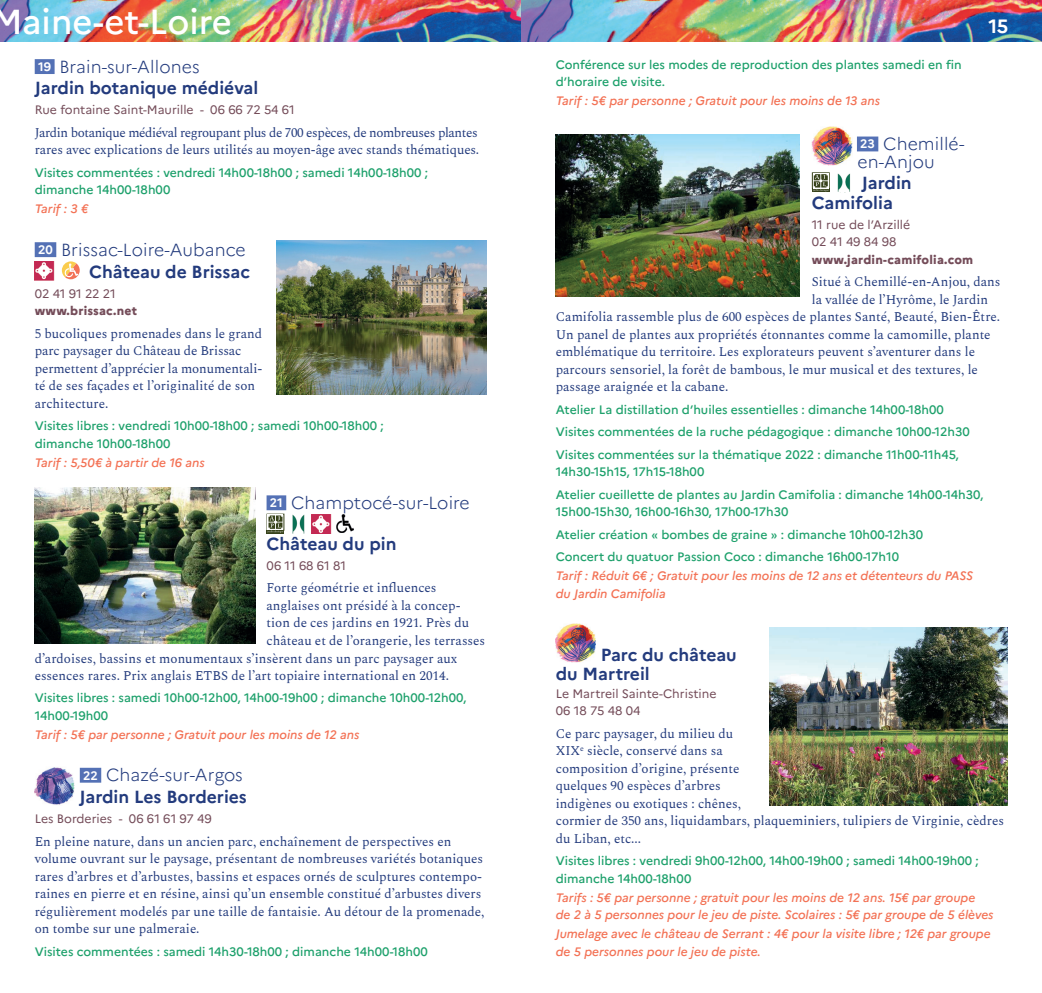
<style>
.page{position:relative;width:1042px;height:993px;background:#fff}
.page>*{position:absolute;margin:0;border:0;box-sizing:border-box;transform-origin:0 0}
.t1{font:500 34.65px "Marianne";color:#fff}
.t2{font:700 19.25px "Marianne";color:#fff}
.Lieu{font:300 17.5px/17.5px "Marianne";letter-spacing:.005em;color:#233b7d}
.Nom_jardin{font:700 17.5px/19.2px "Marianne";color:#233b7d}
.Lieu-2{font:700 17.5px/19.2px "Marianne";color:#233b7d}
.txt_courant{font:13.12px/17.5px "Spectral";color:#233b7d}
.txt_courant-2{font:13.12px/17.5px "Spectral";letter-spacing:-.025em;color:#233b7d}
.visites{font:500 12.25px/17.5px "Marianne";color:#1ea16c}
.tarif{font:italic 500 12.25px/17.5px "Marianne";color:#f37255}
.adresse_tel{font:12.25px/17.5px "Marianne";color:#744c59}
.adresse_tel-2{font:800 12.25px/17.5px "Marianne";letter-spacing:.02em;color:#744c59}
.s1{font-weight:700;font-size:12.25px;color:#fff}
.s2{font-weight:400}
.s3{font-weight:800}
</style>
<div class="page">
<img style="left:0;top:0;width:1042px;height:41px">
<div style="left:35px;top:59px;width:20px;height:15px;background:#5471b5"></div>
<div style="left:35px;top:242px;width:21px;height:15px;background:#5471b5"></div>
<div style="left:266px;top:495px;width:20px;height:15px;background:#5471b5"></div>
<div style="left:80px;top:767px;width:21px;height:15px;background:#5471b5"></div>
<img style="left:35px;top:261px;width:19px;height:19px">
<svg style="left:62px;top:261px;width:18px;height:18px"></svg>
<hr style="left:266px;top:530px;width:18px;height:3px;background:#37421a">
<svg style="left:267px;top:513px;width:17px;height:19px"></svg>
<img style="left:292px;top:514px;width:13px;height:19px">
<img style="left:312px;top:514px;width:19px;height:19px">
<img style="left:336px;top:514px;width:18px;height:18px">
<img style="left:35px;top:767px;width:40px;height:38px">
<div style="left:857px;top:136px;width:21px;height:15px;background:#5471b5"></div>
<img style="left:812px;top:126px;width:40px;height:40px">
<hr style="left:812px;top:189px;width:18px;height:3px;background:#37421a">
<svg style="left:812px;top:172px;width:18px;height:19px"></svg>
<img style="left:837px;top:173px;width:14px;height:19px">
<img style="left:556px;top:623px;width:40px;height:39px">
<img style="left:556px;top:134px;width:243px;height:162px">
<img style="left:35px;top:487px;width:220px;height:156px">
<img style="left:277px;top:241px;width:209px;height:154px">
<img style="left:769px;top:627px;width:238px;height:178px">
<h1 class="t1" style="left:-9px;top:-6px;width:242px">Maine-et-Loire</h1>
<p class="Lieu" style="left:38px;top:56px;width:163px"><span class="s1">19</span> Brain-sur-Allones</p>
<p class="Nom_jardin" style="left:35px;top:77px;width:225px">Jardin botanique médiéval</p>
<p class="adresse_tel" style="left:35px;top:100px;width:262px">Rue fontaine Saint-Maurille - 06 66 72 54 61</p>
<p class="txt_courant-2" style="left:35px;top:123px;width:446px">Jardin botanique médiéval regroupant plus de 700 espèces, de nombreuses plantes rares avec explications de leurs utilités au moyen-âge avec stands thématiques.</p>
<p class="visites" style="left:35px;top:163px;width:395px">Visites commentées : vendredi 14h00-18h00 ; samedi 14h00-18h00 ; dimanche 14h00-18h00</p>
<p class="tarif" style="left:35px;top:199px;width:55px">Tarif : 3 €</p>
<p class="Lieu" style="left:38px;top:239px;width:209px"><span class="s1">20</span> Brissac-Loire-Aubance</p>
<p class="Nom_jardin" style="left:89px;top:260px;width:162px">Château de Brissac</p>
<p class="adresse_tel-2" style="left:35px;top:283px;width:104px"><span class="s2">02 41 91 22 21 </span>www.brissac.net</p>
<p class="txt_courant" style="left:35px;top:323px;width:229px">5 bucoliques promenades dans le grand parc paysager du Château de Brissac permettent d’apprécier la monumentali&shy;té de ses façades et l’originalité de son architecture.</p>
<p class="visites" style="left:35px;top:416px;width:351px">Visites libres : vendredi 10h00-18h00 ; samedi 10h00-18h00 ; dimanche 10h00-18h00</p>
<p class="tarif" style="left:35px;top:452px;width:172px">Tarif : 5,50€ à partir de 16 ans</p>
<p class="Lieu" style="left:270px;top:492px;width:201px"><span class="s1">21</span> Champtocé-sur-Loire</p>
<p class="Nom_jardin" style="left:266px;top:532px;width:131px">Château du pin</p>
<p class="adresse_tel" style="left:266px;top:555px;width:81px">06 11 68 61 81</p>
<p class="txt_courant" style="left:266px;top:578px;width:172px">Forte géométrie et influences</p>
<p class="txt_courant" style="left:266px;top:595px;width:196px">anglaises ont présidé à la concep-</p>
<p class="txt_courant" style="left:266px;top:613px;width:204px">tion de ces jardins en 1921. Près du</p>
<p class="txt_courant" style="left:266px;top:630px;width:220px">château et de l’orangerie, les terrasses</p>
<p class="txt_courant" style="left:35px;top:648px;width:424px">d’ardoises, bassins et monumentaux s’insèrent dans un parc paysager aux</p>
<p class="txt_courant" style="left:35px;top:665px;width:416px">essences rares. Prix anglais ETBS de l’art topiaire international en 2014.</p>
<p class="visites" style="left:35px;top:688px;width:433px">Visites libres : samedi 10h00-12h00, 14h00-19h00 ; dimanche 10h00-12h00,<br>14h00-19h00</p>
<p class="tarif" style="left:35px;top:724px;width:326px">Tarif : 5€ par personne ; Gratuit pour les moins de 12 ans</p>
<p class="Lieu" style="left:83px;top:764px;width:161px"><span class="s1">22</span> Chazé-sur-Argos</p>
<p class="Nom_jardin" style="left:79px;top:785px;width:169px">Jardin Les Borderies</p>
<p class="adresse_tel" style="left:35px;top:808px;width:178px">Les Borderies - 06 61 61 97 49</p>
<p class="txt_courant" style="left:35px;top:831px;width:451px">En pleine nature, dans un ancien parc, enchaînement de perspectives en volume ouvrant sur le paysage, présentant de nombreuses variétés botaniques rares d’arbres et d’arbustes, bassins et espaces ornés de sculptures contempo&shy;raines en pierre et en résine, ainsi qu’un ensemble constitué d’arbustes divers régulièrement modelés par une taille de fantaisie. Au détour de la promenade, on tombe sur une palmeraie.</p>
<p class="visites" style="left:35px;top:941px;width:395px">Visites commentées : samedi 14h30-18h00 ; dimanche 14h00-18h00</p>
<h2 class="t2" style="left:988px;top:11px;width:22px">15</h2>
<p class="visites" style="left:556px;top:55px;width:407px">Conférence sur les modes de reproduction des plantes samedi en fin d’horaire de visite.</p>
<p class="tarif" style="left:556px;top:91px;width:326px">Tarif : 5€ par personne ; Gratuit pour les moins de 13 ans</p>
<p class="Lieu" style="left:857px;top:134px;width:108px"><span class="s1">23</span> Chemillé&shy;en-Anjou</p>
<p class="Nom_jardin" style="left:812px;top:172px;width:101px;text-indent:50px">Jardin<br>Camifolia</p>
<p class="adresse_tel" style="left:812px;top:214px;width:163px">11 rue de l’Arzillé<br>02 41 49 84 98 <span class="s3">www.jardin-camifolia.com</span></p>
<p class="txt_courant" style="left:812px;top:272px;width:190px">Situé à Chemillé-en-Anjou, dans</p>
<p class="txt_courant" style="left:812px;top:289px;width:178px">la vallée de l’Hyrôme, le Jardin</p>
<p class="txt_courant" style="left:556px;top:307px;width:446px">Camifolia rassemble plus de 600 espèces de plantes Santé, Beauté, Bien-Être.</p>
<p class="txt_courant" style="left:556px;top:324px;width:436px">Un panel de plantes aux propriétés étonnantes comme la camomille, plante</p>
<p class="txt_courant" style="left:556px;top:342px;width:421px">emblématique du territoire. Les explorateurs peuvent s’aventurer dans le</p>
<p class="txt_courant" style="left:556px;top:359px;width:424px">parcours sensoriel, la forêt de bambous, le mur musical et des textures, le</p>
<p class="txt_courant" style="left:556px;top:377px;width:174px">passage araignée et la cabane.</p>
<p class="visites" style="left:556px;top:399px;width:390px">Atelier La distillation d’huiles essentielles : dimanche 14h00-18h00</p>
<p class="visites" style="left:556px;top:422px;width:415px">Visites commentées de la ruche pédagogique : dimanche 10h00-12h30</p>
<p class="visites" style="left:556px;top:444px;width:405px">Visites commentées sur la thématique 2022 : dimanche 11h00-11h45,<br>14h30-15h15, 17h15-18h00</p>
<p class="visites" style="left:556px;top:484px;width:429px">Atelier cueillette de plantes au Jardin Camifolia : dimanche 14h00-14h30,<br>15h00-15h30, 16h00-16h30, 17h00-17h30</p>
<p class="visites" style="left:556px;top:524px;width:369px">Atelier création « bombes de graine » : dimanche 10h00-12h30</p>
<p class="visites" style="left:556px;top:547px;width:345px">Concert du quatuor Passion Coco : dimanche 16h00-17h10</p>
<p class="tarif" style="left:556px;top:566px;width:419px">Tarif : Réduit 6€ ; Gratuit pour les moins de 12 ans et détenteurs du PASS du Jardin Camifolia</p>
<p class="Lieu-2" style="left:556px;top:643px;width:183px;text-indent:45px">Parc du château du Martreil</p>
<p class="adresse_tel" style="left:556px;top:683px;width:162px">Le Martreil Sainte-Christine<br>06 18 75 48 04</p>
<p class="txt_courant" style="left:556px;top:723px;width:450px">Ce parc paysager, du milieu du<br>XIX<sup>e</sup> siècle, conservé dans sa<br>composition d’origine, présente<br>quelques 90 espèces d’arbres<br>indigènes ou exotiques : chênes,<br>cormier de 350 ans, liquidambars, plaqueminiers, tulipiers de Virginie, cèdres du Liban, etc...</p>
<p class="visites" style="left:556px;top:850px;width:425px">Visites libres : vendredi 9h00-12h00, 14h00-19h00 ; samedi 14h00-19h00 ; dimanche 14h00-18h00</p>
<p class="tarif" style="left:556px;top:887px;width:439px">Tarifs : 5€ par personne ; gratuit pour les moins de 12 ans. 15€ par groupe<br>de 2 à 5 personnes pour le jeu de piste. Scolaires : 5€ par groupe de 5 élèves</p>
<p class="tarif" style="left:556px;top:923px;width:436px">Jumelage avec le château de Serrant : 4€ pour la visite libre ; 12€ par groupe de 5 personnes pour le jeu de piste.</p>
</div>
